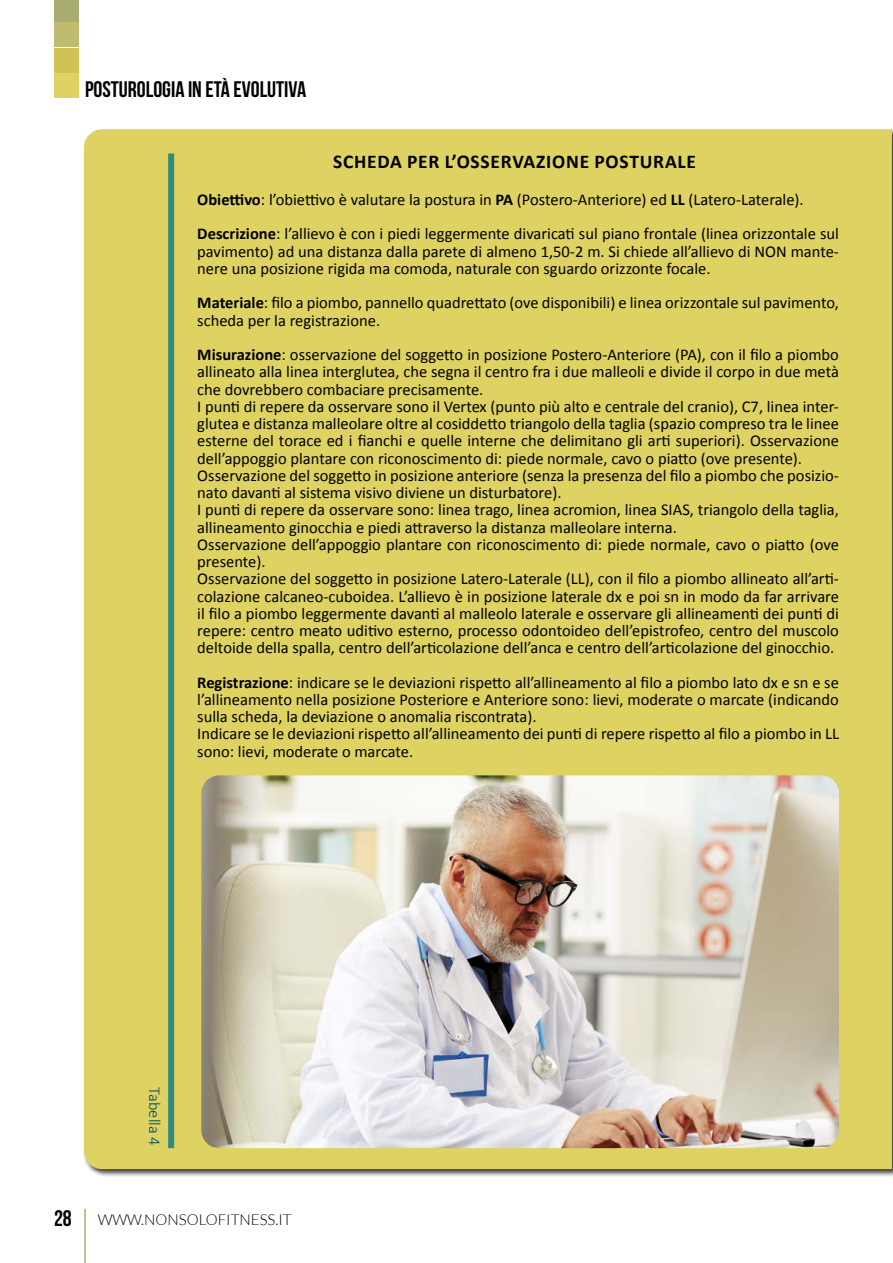
<style>
.page{position:relative;width:893px;height:1263px;background:#fff}
.page>*{position:absolute;margin:0;border:0;box-sizing:border-box;transform-origin:0 0}
.t1{font:22.5px "Bebas Neue";color:#000}
.t2{font:700 19.5px "Calibri";letter-spacing:.04em;color:#000}
.t3{font:16.5px/17.2px "Calibri";color:#000}
.t4{font:300 16.5px "Calibri";color:#004d5e}
.t5{font:300 15px "Lato";color:#000}
.s1{font-weight:700}
.s2{font-family:"Bebas Neue";font-weight:400;font-size:22.5px}
</style>
<div class="page">
<div style="left:54px;top:0;width:25px;height:22px;background:#aaad71"></div>
<div style="left:54px;top:48px;width:25px;height:25px;background:#cec354"></div>
<div style="left:54px;top:22px;width:25px;height:25px;background:#c0bc6f"></div>
<div style="left:54px;top:73px;width:25px;height:25px;background:#ddd262"></div>
<hr style="left:84px;top:1209px;width:2px;height:54px;background:#aaad72">
<div style="left:84px;top:129px;width:808px;height:1040px;background:#ddd262"></div>
<div style="left:168px;top:153px;width:6px;height:995px;background:#348a7e"></div>
<img style="left:201px;top:775px;width:638px;height:373px">
<hr style="left:891px;top:128px;width:2px;height:403px;background:#cfc55e">
<svg style="left:892px;top:129px;width:1px;height:394px"></svg>
<h1 class="t1" style="left:85px;top:77px;width:223px">POSTUROLOGIA IN ETà EVOLUTIVA</h1>
<p class="t2" style="left:333px;top:148px;width:364px">SCHEDA PER L’OSSERVAZIONE POSTURALE</p>
<p class="t3" style="left:197px;top:182px;width:643px;line-height:34.5px"><span class="s1">Obiettivo</span>: l’obiettivo è valutare la postura in <span class="s1">PA</span> (Postero-Anteriore) ed <span class="s1">LL</span> (Latero-Laterale).<br><span class="s1">Descrizione</span>: l’allievo è con i piedi leggermente divaricati sul piano frontale (linea orizzontale sul</p>
<p class="t3" style="left:197px;top:242px;width:643px">pavimento) ad una distanza dalla parete di almeno 1,50-2 m. Si chiede all’allievo di NON mante&shy;nere una posizione rigida ma comoda, naturale con sguardo orizzonte focale.</p>
<p class="t3" style="left:197px;top:294px;width:643px"><span class="s1">Materiale</span>: filo a piombo, pannello quadrettato (ove disponibili) e linea orizzontale sul pavimento, scheda per la registrazione.</p>
<p class="t3" style="left:197px;top:346px;width:643px"><span class="s1">Misurazione</span>: osservazione del soggetto in posizione Postero-Anteriore (PA), con il filo a piombo allineato alla linea interglutea, che segna il centro fra i due malleoli e divide il corpo in due metà che dovrebbero combaciare precisamente.<br>I punti di repere da osservare sono il Vertex (punto più alto e centrale del cranio), C7, linea inter&shy;glutea e distanza malleolare oltre al cosiddetto triangolo della taglia (spazio compreso tra le linee esterne del torace ed i fianchi e quelle interne che delimitano gli arti superiori). Osservazione dell’appoggio plantare con riconoscimento di: piede normale, cavo o piatto (ove presente).<br>Osservazione del soggetto in posizione anteriore (senza la presenza del filo a piombo che posizio&shy;nato davanti al sistema visivo diviene un disturbatore).<br>I punti di repere da osservare sono: linea trago, linea acromion, linea SIAS, triangolo della taglia, allineamento ginocchia e piedi attraverso la distanza malleolare interna.<br>Osservazione dell’appoggio plantare con riconoscimento di: piede normale, cavo o piatto (ove presente).<br>Osservazione del soggetto in posizione Latero-Laterale (LL), con il filo a piombo allineato all’arti&shy;colazione calcaneo-cuboidea. L’allievo è in posizione laterale dx e poi sn in modo da far arrivare il filo a piombo leggermente davanti al malleolo laterale e osservare gli allineamenti dei punti di repere: centro meato uditivo esterno, processo odontoideo dell’epistrofeo, centro del muscolo deltoide della spalla, centro dell’articolazione dell’anca e centro dell’articolazione del ginocchio.</p>
<p class="t3" style="left:197px;top:674px;width:643px"><span class="s1">Registrazione</span>: indicare se le deviazioni rispetto all’allineamento al filo a piombo lato dx e sn e se l’allineamento nella posizione Posteriore e Anteriore sono: lievi, moderate o marcate (indicando sulla scheda, la deviazione o anomalia riscontrata).<br>Indicare se le deviazioni rispetto all’allineamento dei punti di repere rispetto al filo a piombo in LL sono: lievi, moderate o marcate.</p>
<p class="t4" style="left:165px;top:1087px;width:60px;rotate:90deg">Tabella 4</p>
<p class="t5" style="left:54px;top:1212px;width:239px"><span class="s2">28</span> WWW.NONSOLOFITNESS.IT</p>
</div>
